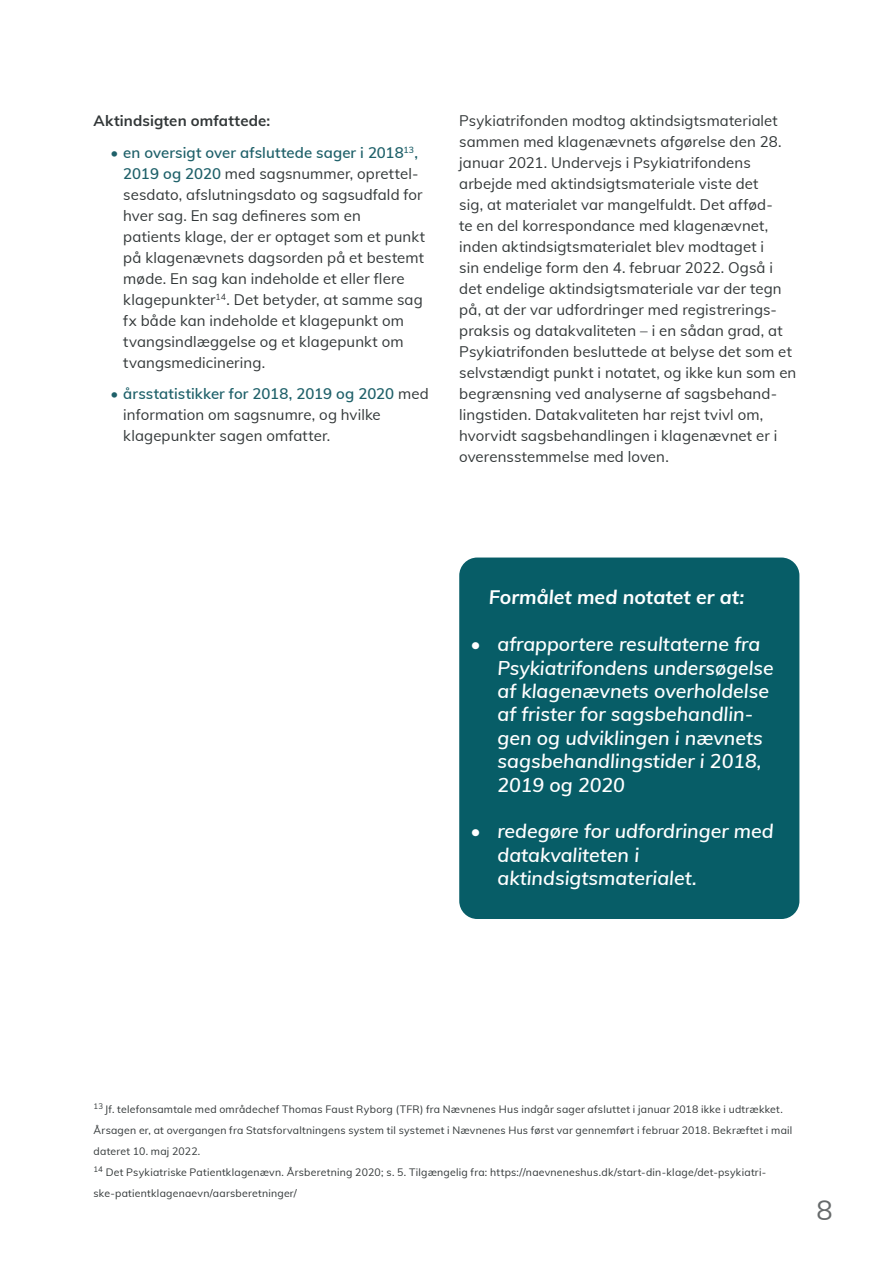
<style>
.page{position:relative;width:893px;height:1263px;background:#fff}
.page>*{position:absolute;margin:0;border:0;box-sizing:border-box;transform-origin:0 0}
.t1{font:27px "Muli";color:#666a6b}
.t2{font:italic 600 19.5px/23.4px "Muli";color:#fff}
.Markerede_bokse{font:italic 700 19.5px "Muli";color:#fff}
._3_Brød{font:15px/21px "Muli";letter-spacing:.005em;color:#323738}
._3_Brød-2{font:700 15px "Muli";letter-spacing:.005em;color:#323738}
.Fodnoter{font:10.5px/21px "Muli";letter-spacing:.02em;color:#323738}
.s1{font-weight:600;color:#1e6069}
</style>
<div class="page">
<div style="left:459px;top:557px;width:340px;height:362px;background:#075d67;border-radius:18px"></div>
<p class="_3_Brød-2" style="left:94px;top:110px;width:178px">Aktindsigten omfattede:</p>
<p class="_3_Brød" style="left:123px;top:141px;width:303px;text-indent:-13px"><span class="s1">• en oversigt over afsluttede sager i 2018</span><sup>13</sup><span class="s1">, 2019 og 2020</span> med sagsnummer, oprettel&shy;sesdato, afslutningsdato og sagsudfald for hver sag. En sag defineres som en<br>patients klage, der er optaget som et punkt på klagenævnets dagsorden på et bestemt møde. En sag kan indeholde et eller flere klagepunkter<sup>14</sup>. Det betyder, at samme sag fx både kan indeholde et klagepunkt om tvangsindlæggelse og et klagepunkt om tvangsmedicinering.</p>
<p class="_3_Brød" style="left:123px;top:382px;width:307px;text-indent:-13px"><span class="s1">• årsstatistikker for 2018, 2019 og 2020</span> med information om sagsnumre, og hvilke klagepunkter sagen omfatter.</p>
<p class="_3_Brød" style="left:459px;top:109px;width:339px">Psykiatrifonden modtog aktindsigtsmaterialet sammen med klagenævnets afgørelse den 28. januar 2021. Undervejs i Psykiatrifondens arbejde med aktindsigtsmateriale viste det<br>sig, at materialet var mangelfuldt. Det affød-<br>te en del korrespondance med klagenævnet, inden aktindsigtsmaterialet blev modtaget i<br>sin endelige form den 4. februar 2022. Også i det endelige aktindsigtsmateriale var der tegn på, at der var udfordringer med registrerings&shy;praksis og datakvaliteten – i en sådan grad, at Psykiatrifonden besluttede at belyse det som et selvstændigt punkt i notatet, og ikke kun som en begrænsning ved analyserne af sagsbehand&shy;lingstiden. Datakvaliteten har rejst tvivl om, hvorvidt sagsbehandlingen i klagenævnet er i overensstemmelse med loven.</p>
<p class="Markerede_bokse" style="left:489px;top:583px;width:257px">Formålet med notatet er at:</p>
<p class="t2" style="left:497px;top:632px;width:278px;text-indent:-27px">• afrapportere resultaterne fra<br>Psykiatrifondens undersøgelse af klagenævnets overholdelse af frister for sagsbehandlin&shy;gen og udviklingen i nævnets sagsbehandlingstider i 2018,<br>2019 og 2020</p>
<p class="t2" style="left:497px;top:819px;width:278px;text-indent:-27px">• redegøre for udfordringer med datakvaliteten i aktindsigtsmaterialet.</p>
<p class="Fodnoter" style="left:94px;top:1098px;width:700px"><sup>13</sup> Jf. telefonsamtale med områdechef Thomas Faust Ryborg (TFR) fra Nævnenes Hus indgår sager afsluttet i januar 2018 ikke i udtrækket.<br>Årsagen er, at overgangen fra Statsforvaltningens system til systemet i Nævnenes Hus først var gennemført i februar 2018. Bekræftet i mail dateret 10. maj 2022.<br><sup>14</sup> Det Psykiatriske Patientklagenævn. Årsberetning 2020; s. 5. Tilgængelig fra: https://naevneneshus.dk/start-din-klage/det-psykiatri&shy;ske-patientklagenaevn/aarsberetninger/</p>
<h1 class="t1" style="left:816px;top:1190px;width:18px">8</h1>
</div>
